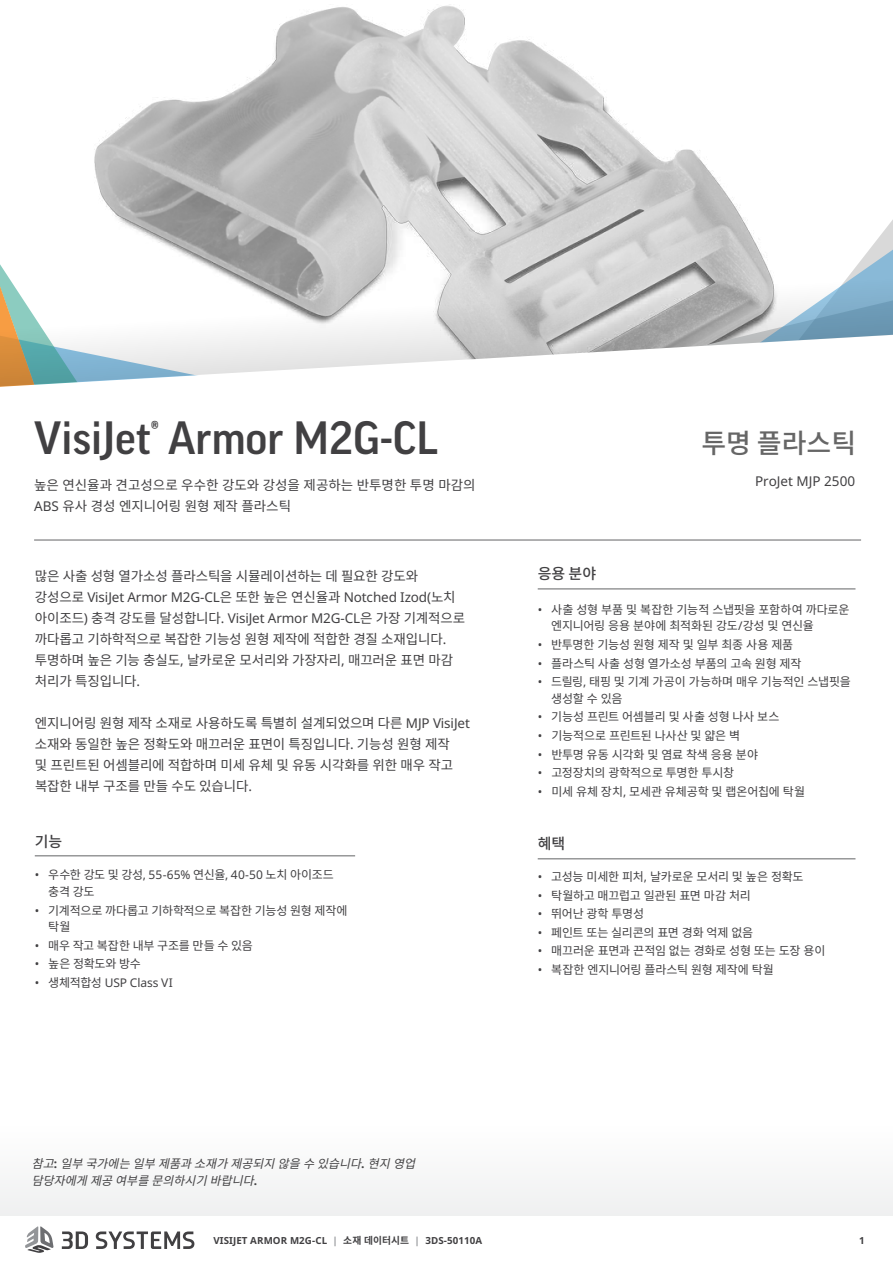
<style>
.page{position:relative;width:893px;height:1263px;background:#fff}
.page>*{position:absolute;margin:0;border:0;box-sizing:border-box;transform-origin:0 0}
.t1{font:500 45px "Good Pro";color:#414042}
.t2{font:500 27px "Noto Sans CJ Kkr";color:#666}
.t3{font:500 15px "Noto Sans CJ Kkr";color:#414042}
.t4{font:13.5px/21px "Noto Sans CJ Kkr";letter-spacing:-.01em;color:#414042}
.t5{font:13.5px "Noto Sans";letter-spacing:-.01em;color:#414042}
.t6{font:12px/16.5px "Noto Sans CJ Kkr";letter-spacing:-.02em;color:#414042}
.t7{font:italic 12px/16.5px "Noto Sans CJ Kkr";color:#414042}
.t8{font:12px "Noto Sans";color:#414042}
.t9{font:700 9.75px "Noto Sans";letter-spacing:.01em;color:#414042}
.s1{font-family:"Noto Sans"}
.s2{font-family:"Noto Sans CJ Kkr"}
.s3{font-family:"Noto Sans";font-weight:700;font-style:normal}
.s4{color:#939598}
</style>
<div class="page">
<img style="left:94px;top:5px;width:625px;height:249px">
<svg style="left:94px;top:239px;width:124px;height:15px"></svg>
<svg style="left:690px;top:184px;width:203px;height:70px"></svg>
<hr style="left:34px;top:540px;width:827px;height:1px;background:#636466">
<svg style="left:0;top:254px;width:893px;height:133px"></svg>
<div style="left:0;top:1126px;width:893px;height:90px;background:#f7f7f7"></div>
<svg style="left:25px;top:1226px;width:29px;height:27px"></svg>
<svg style="left:62px;top:1231px;width:26px;height:18px"></svg>
<svg style="left:96px;top:1231px;width:98px;height:18px"></svg>
<hr style="left:538px;top:589px;width:317px;height:1px;background:#636466">
<hr style="left:538px;top:858px;width:317px;height:1px;background:#636466">
<hr style="left:35px;top:855px;width:320px;height:1px;background:#636466">
<h1 class="t1" style="left:34px;top:412px;width:406px">VisiJet<sup>®</sup> Armor M2G-CL</h1>
<h2 class="t2" style="left:701px;top:428px;width:156px">투명 플라스틱</h2>
<p class="t4" style="left:34px;top:474px;width:443px">높은 연신율과 견고성으로 우수한 강도와 강성을 제공하는 반투명한 투명 마감의<br><span class="s1">ABS</span> 유사 경성 엔지니어링 원형 제작 플라스틱</p>
<p class="t5" style="left:755px;top:472px;width:101px">ProJet MJP 2500</p>
<p class="t4" style="left:35px;top:565px;width:385px">많은 사출 성형 열가소성 플라스틱을 시뮬레이션하는 데 필요한 강도와</p>
<p class="t3" style="left:538px;top:565px;width:60px">응용 분야</p>
<p class="t5" style="left:35px;top:587px;width:422px"><span class="s2">강성으로</span> VisiJet Armor M2G-CL<span class="s2">은 또한 높은 연신율과</span> Notched Izod(<span class="s2">노치</span></p>
<p class="t4" style="left:35px;top:607px;width:432px">아이조드<span class="s1">)</span> 충격 강도를 달성합니다<span class="s1">. VisiJet Armor M2G-CL</span>은 가장 기계적으로 까다롭고 기하학적으로 복잡한 기능성 원형 제작에 적합한 경질 소재입니다<span class="s1">. </span>투명하며 높은 기능 충실도<span class="s1">,</span> 날카로운 모서리와 가장자리<span class="s1">,</span> 매끄러운 표면 마감 처리가 특징입니다<span class="s1">.</span></p>
<p class="t4" style="left:35px;top:712px;width:436px">엔지니어링 원형 제작 소재로 사용하도록 특별히 설계되었으며 다른 <span class="s1">MJP VisiJet </span>소재와 동일한 높은 정확도와 매끄러운 표면이 특징입니다<span class="s1">.</span> 기능성 원형 제작<br>및 프린트된 어셈블리에 적합하며 미세 유체 및 유동 시각화를 위한 매우 작고 복잡한 내부 구조를 만들 수도 있습니다<span class="s1">.</span></p>
<p class="t6" style="left:551px;top:601px;width:300px;text-indent:-14px"><span class="s1">•</span> 사출 성형 부품 및 복잡한 기능적 스냅핏을 포함하여 까다로운 엔지니어링 응용 분야에 최적화된 강도<span class="s1">/</span>강성 및 연신율</p>
<p class="t6" style="left:538px;top:636px;width:257px"><span class="s1">•</span> 반투명한 기능성 원형 제작 및 일부 최종 사용 제품</p>
<p class="t6" style="left:538px;top:655px;width:265px"><span class="s1">•</span> 플라스틱 사출 성형 열가소성 부품의 고속 원형 제작</p>
<p class="t6" style="left:551px;top:674px;width:301px;text-indent:-14px"><span class="s1">•</span> 드릴링<span class="s1">,</span> 태핑 및 기계 가공이 가능하며 매우 기능적인 스냅핏을 생성할 수 있음</p>
<p class="t6" style="left:538px;top:709px;width:243px"><span class="s1">•</span> 기능성 프린트 어셈블리 및 사출 성형 나사 보스</p>
<p class="t6" style="left:538px;top:727px;width:204px"><span class="s1">•</span> 기능적으로 프린트된 나사산 및 얇은 벽</p>
<p class="t6" style="left:538px;top:746px;width:222px"><span class="s1">•</span> 반투명 유동 시각화 및 염료 착색 응용 분야</p>
<p class="t6" style="left:538px;top:765px;width:198px"><span class="s1">•</span> 고정장치의 광학적으로 투명한 투시창</p>
<p class="t6" style="left:538px;top:783px;width:269px"><span class="s1">•</span> 미세 유체 장치<span class="s1">,</span> 모세관 유체공학 및 랩온어칩에 탁월</p>
<p class="t3" style="left:35px;top:833px;width:29px">기능</p>
<p class="t6" style="left:48px;top:867px;width:287px;text-indent:-13px"><span class="s1">•</span> 우수한 강도 및 강성<span class="s1">, 55-65%</span> 연신율<span class="s1">, 40-50</span> 노치 아이조드 충격 강도</p>
<p class="t6" style="left:48px;top:902px;width:301px;text-indent:-14px"><span class="s1">•</span> 기계적으로 까다롭고 기하학적으로 복잡한 기능성 원형 제작에 탁월</p>
<p class="t6" style="left:35px;top:937px;width:219px"><span class="s1">•</span> 매우 작고 복잡한 내부 구조를 만들 수 있음</p>
<p class="t6" style="left:35px;top:956px;width:108px"><span class="s1">•</span> 높은 정확도와 방수</p>
<p class="t8" style="left:35px;top:974px;width:140px">• <span class="s2">생체적합성</span> USP Class VI</p>
<p class="t7" style="left:32px;top:1156px;width:392px">참고<span class="s3">:</span> 일부 국가에는 일부 제품과 소재가 제공되지 않을 수 있습니다<span class="s3">.</span> 현지 영업 담당자에게 제공 여부를 문의하시기 바랍니다<span class="s3">.</span></p>
<p class="t3" style="left:538px;top:834px;width:29px">혜택</p>
<p class="t6" style="left:538px;top:868px;width:267px"><span class="s1">•</span> 고성능 미세한 피처<span class="s1">,</span> 날카로운 모서리 및 높은 정확도</p>
<p class="t6" style="left:538px;top:887px;width:215px"><span class="s1">•</span> 탁월하고 매끄럽고 일관된 표면 마감 처리</p>
<p class="t6" style="left:538px;top:906px;width:108px"><span class="s1">•</span> 뛰어난 광학 투명성</p>
<p class="t6" style="left:538px;top:924px;width:217px"><span class="s1">•</span> 페인트 또는 실리콘의 표면 경화 억제 없음</p>
<p class="t6" style="left:538px;top:943px;width:289px"><span class="s1">•</span> 매끄러운 표면과 끈적임 없는 경화로 성형 또는 도장 용이</p>
<p class="t6" style="left:538px;top:962px;width:238px"><span class="s1">•</span> 복잡한 엔지니어링 플라스틱 원형 제작에 탁월</p>
<p class="t9" style="left:213px;top:1233px;width:270px">VISIJET ARMOR M2G-CL <span class="s4">|</span> <span class="s2">소재 데이터시트</span> <span class="s4">|</span> 3DS-50110A</p>
<p class="t9" style="left:859px;top:1233px;width:7px">1</p>
</div>
